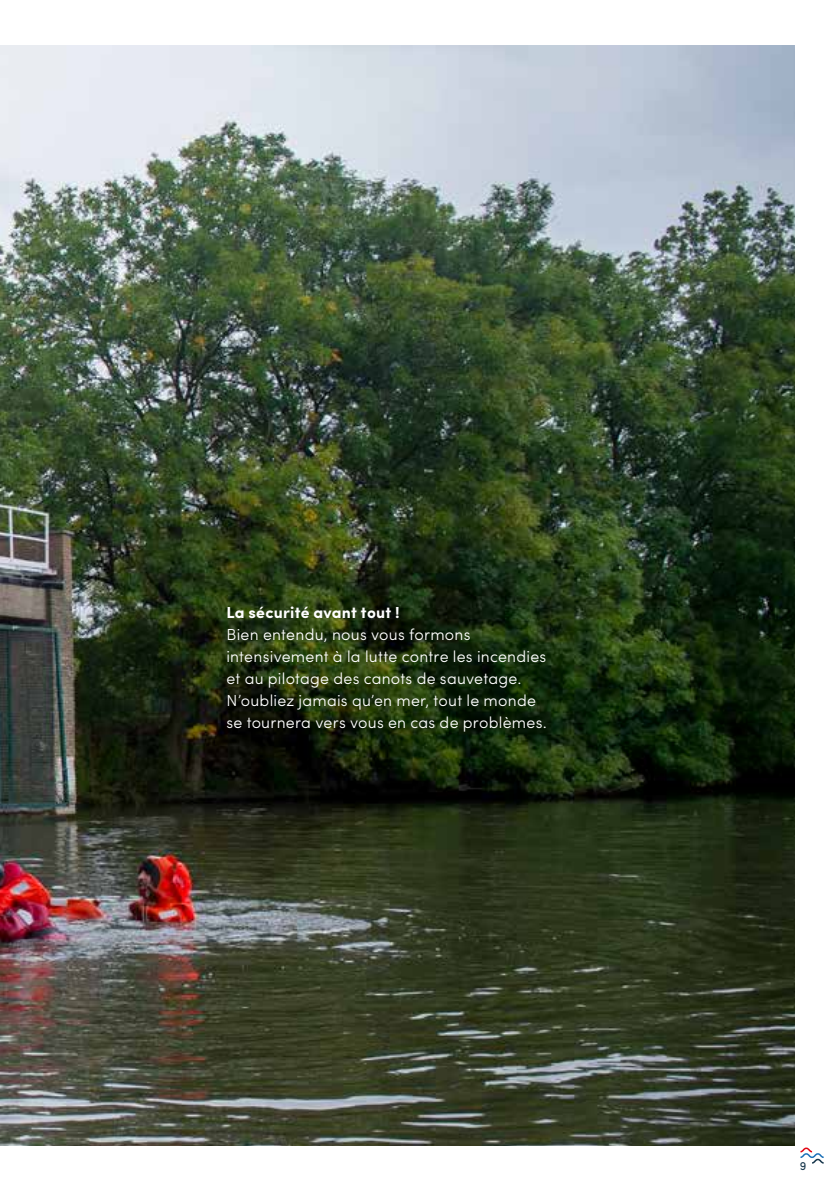
<style>
.page{position:relative;width:840px;height:1191px;background:#fff}
.page>*{position:absolute;margin:0;border:0;box-sizing:border-box;transform-origin:0 0}
.t1{font:300 16px/22px "Sofia Pro";letter-spacing:.015em;color:#fff}
.t2{font:700 16px "Sofia Pro";letter-spacing:.015em;color:#fff}
.t3{font:12px "Sofia Pro";color:#17364b}
</style>
<div class="page">
<img style="left:0;top:45px;width:794px;height:1100px">
<svg style="left:800px;top:1147px;width:23px;height:16px"></svg>
<p class="t2" style="left:226px;top:600px;width:175px">La sécurité avant tout !</p>
<p class="t1" style="left:226px;top:622px;width:322px">Bien entendu, nous vous formons intensivement à la lutte contre les incendies et au pilotage des canots de sauvetage.<br>N’oubliez jamais qu’en mer, tout le monde se tournera vers vous en cas de problèmes.</p>
<p class="t3" style="left:799px;top:1156px;width:8px">9</p>
</div>
